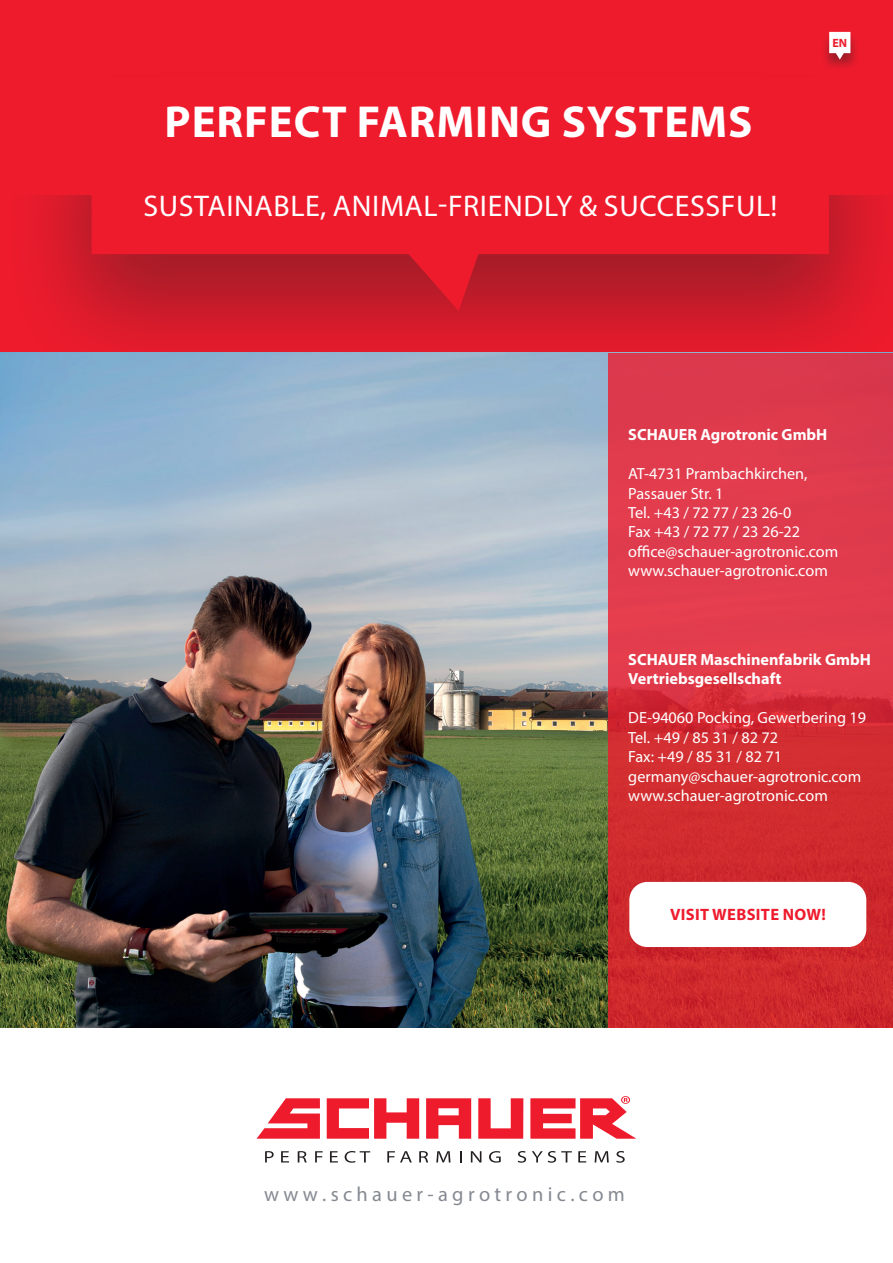
<style>
.page{position:relative;width:893px;height:1263px;background:#fff}
.page>*{position:absolute;margin:0;border:0;box-sizing:border-box;transform-origin:0 0}
.t1{font:700 45px "Myriad Pro";letter-spacing:.02em;color:#fff}
.t2{font:30px "Myriad Pro";letter-spacing:.02em;color:#fff}
.t3{font:20.4px "Myriad Pro";color:#858991}
.t4{font:700 16.5px "Myriad Pro";letter-spacing:.02em;color:#ee1b2d}
.t5{font:16.2px "Myriad Pro";color:#fff}
.t6{font:700 16.2px/19.5px "Myriad Pro";color:#fff}
.t7{font:700 12px "Myriad Pro";color:#ee1b2d}
</style>
<div class="page">
<div style="left:0;top:0;width:893px;height:1027px;background:#ee1b2d"></div>
<div style="left:820px;top:31px;width:40px;height:40px;background:#231f20;opacity:.4"></div>
<svg style="left:829px;top:32px;width:21px;height:27px"></svg>
<svg style="left:265px;top:1151px;width:9px;height:11px"></svg>
<svg style="left:281px;top:1151px;width:8px;height:11px"></svg>
<svg style="left:298px;top:1151px;width:9px;height:11px"></svg>
<svg style="left:315px;top:1151px;width:8px;height:11px"></svg>
<svg style="left:330px;top:1151px;width:8px;height:11px"></svg>
<svg style="left:345px;top:1151px;width:25px;height:12px"></svg>
<svg style="left:387px;top:1151px;width:25px;height:11px"></svg>
<svg style="left:419px;top:1151px;width:9px;height:11px"></svg>
<svg style="left:436px;top:1151px;width:14px;height:11px"></svg>
<svg style="left:471px;top:1151px;width:10px;height:11px"></svg>
<svg style="left:489px;top:1151px;width:12px;height:11px"></svg>
<svg style="left:518px;top:1151px;width:8px;height:12px"></svg>
<svg style="left:532px;top:1151px;width:40px;height:12px"></svg>
<svg style="left:578px;top:1151px;width:8px;height:11px"></svg>
<svg style="left:595px;top:1151px;width:14px;height:11px"></svg>
<svg style="left:616px;top:1151px;width:9px;height:12px"></svg>
<svg style="left:257px;top:1098px;width:63px;height:41px"></svg>
<svg style="left:327px;top:1098px;width:92px;height:41px"></svg>
<svg style="left:478px;top:1098px;width:45px;height:41px"></svg>
<svg style="left:426px;top:1098px;width:45px;height:41px"></svg>
<svg style="left:530px;top:1096px;width:106px;height:43px"></svg>
<div style="left:0;top:59px;width:893px;height:332px;background:#231f20;opacity:.4"></div>
<svg style="left:92px;top:195px;width:737px;height:59px"></svg>
<svg style="left:395px;top:239px;width:89px;height:72px"></svg>
<div style="left:0;top:78px;width:893px;height:117px;background:#ee1b2d"></div>
<img style="left:0;top:353px;width:608px;height:674px">
<svg style="left:608px;top:353px;width:285px;height:674px;background:#d8333f"></svg>
<div style="left:629px;top:882px;width:237px;height:65px;background:#fff;border-radius:18px"></div>
<p class="t1" style="left:165px;top:92px;width:589px">PERFECT FARMING SYSTEMS</p>
<p class="t2" style="left:143px;top:187px;width:635px">SUSTAINABLE, ANIMAL-FRIENDLY &amp; SUCCESSFUL!</p>
<p class="t7" style="left:832px;top:35px;width:16px">EN</p>
<p class="t6" style="left:628px;top:424px;width:201px">SCHAUER Agrotronic GmbH</p>
<p class="t5" style="left:628px;top:464px;width:181px">AT-4731 Prambachkirchen,</p>
<p class="t5" style="left:628px;top:483px;width:97px">Passauer Str. 1</p>
<p class="t5" style="left:628px;top:503px;width:165px">Tel. +43 / 72 77 / 23 26-0</p>
<p class="t5" style="left:628px;top:522px;width:173px">Fax +43 / 72 77 / 23 26-22</p>
<p class="t5" style="left:628px;top:541px;width:212px">office@schauer-agrotronic.com</p>
<p class="t5" style="left:628px;top:561px;width:201px">www.schauer-agrotronic.com</p>
<p class="t6" style="left:628px;top:649px;width:244px">SCHAUER Maschinenfabrik GmbH<br>Vertriebsgesellschaft</p>
<p class="t5" style="left:628px;top:708px;width:239px">DE-94060 Pocking, Gewerbering 19</p>
<p class="t5" style="left:628px;top:727px;width:151px">Tel. +49 / 85 31 / 82 72</p>
<p class="t5" style="left:628px;top:747px;width:155px">Fax: +49 / 85 31 / 82 71</p>
<p class="t5" style="left:628px;top:766px;width:234px">germany@schauer-agrotronic.com</p>
<p class="t5" style="left:628px;top:785px;width:201px">www.schauer-agrotronic.com</p>
<p class="t4" style="left:670px;top:904px;width:157px">VISIT WEBSITE NOW!</p>
<p class="t3" style="left:264px;top:1181px;width:362px">w w w . s c h a u e r - a g r o t r o n i c . c o m</p>
</div>
